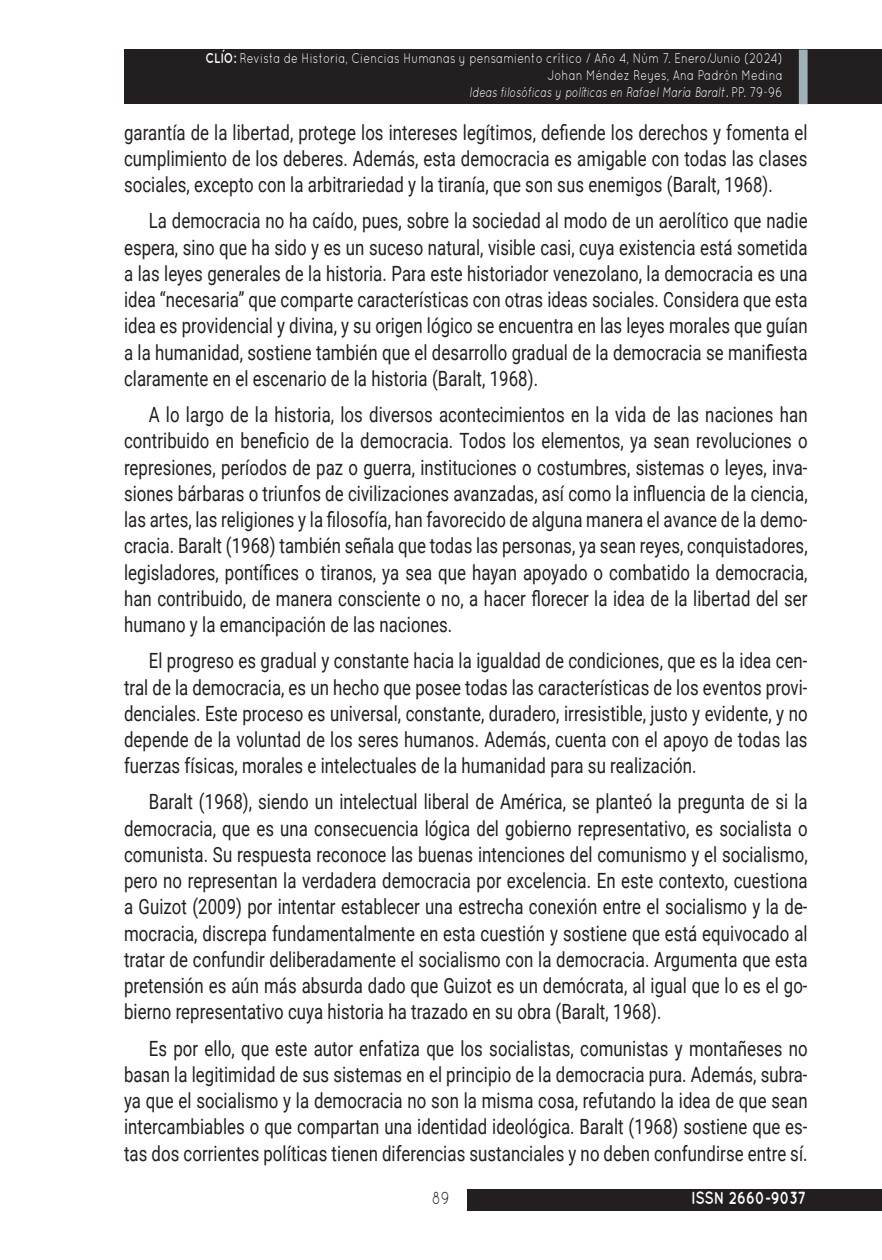
<style>
.page{position:relative;width:882px;height:1260px;background:#fff}
.page>*{position:absolute;margin:0;border:0;box-sizing:border-box;transform-origin:0 0}
.Art_parrafo_base{font:21px/26.2px "Roboto";letter-spacing:.005em;color:#231f20;text-align:justify;scale:.8 1}
.t1{font:700 17.5px "Quicksand";color:#fff;scale:.8 1}
.t2{font:17.5px "Quicksand";color:#231f20;scale:.8 1}
.t3{font:14px/16.8px "Quicksand";letter-spacing:.01em;color:#fff;text-align:right;scale:.8 1}
.s1{font-weight:700}
.s2{font-style:italic}
</style>
<div class="page">
<div style="left:124px;top:50px;width:758px;height:54px;background:#231f20"></div>
<div style="left:467px;top:1189px;width:414px;height:21px;background:#231f20"></div>
<div style="left:799px;top:50px;width:9px;height:54px;background:#9eb2b8"></div>
<p class="t3" style="left:206px;top:49px;width:723px"><span class="s1">CLÍO:</span> Revista de Historia, Ciencias Humanas y pensamiento crítico / Año 4, Núm 7. Enero/Junio (2024)<br>Johan Méndez Reyes, Ana Padrón Medina<br><span class="s2">Ideas filosóficas y políticas en Rafael María Baralt.</span> PP. 79-96</p>
<p class="Art_parrafo_base" style="left:124px;top:118px;width:856px">garantía de la libertad, protege los intereses legítimos, defiende los derechos y fomenta el cumplimiento de los deberes. Además, esta democracia es amigable con todas las clases sociales, excepto con la arbitrariedad y la tiranía, que son sus enemigos (Baralt, 1968).</p>
<p class="Art_parrafo_base" style="left:124px;top:207px;width:856px;text-indent:25px">La democracia no ha caído, pues, sobre la sociedad al modo de un aerolítico que nadie espera, sino que ha sido y es un suceso natural, visible casi, cuya existencia está sometida a las leyes generales de la historia. Para este historiador venezolano, la democracia es una idea “necesaria” que comparte características con otras ideas sociales. Considera que esta idea es providencial y divina, y su origen lógico se encuentra en las leyes morales que guían a la humanidad, sostiene también que el desarrollo gradual de la democracia se manifiesta claramente en el escenario de la historia (Baralt, 1968).</p>
<p class="Art_parrafo_base" style="left:124px;top:401px;width:856px;text-indent:25px">A lo largo de la historia, los diversos acontecimientos en la vida de las naciones han contribuido en beneficio de la democracia. Todos los elementos, ya sean revoluciones o represiones, períodos de paz o guerra, instituciones o costumbres, sistemas o leyes, inva&shy;siones bárbaras o triunfos de civilizaciones avanzadas, así como la influencia de la ciencia, las artes, las religiones y la filosofía, han favorecido de alguna manera el avance de la demo&shy;cracia. Baralt (1968) también señala que todas las personas, ya sean reyes, conquistadores, legisladores, pontífices o tiranos, ya sea que hayan apoyado o combatido la democracia, han contribuido, de manera consciente o no, a hacer florecer la idea de la libertad del ser humano y la emancipación de las naciones.</p>
<p class="Art_parrafo_base" style="left:124px;top:647px;width:856px;text-indent:25px">El progreso es gradual y constante hacia la igualdad de condiciones, que es la idea cen&shy;tral de la democracia, es un hecho que posee todas las características de los eventos provi&shy;denciales. Este proceso es universal, constante, duradero, irresistible, justo y evidente, y no depende de la voluntad de los seres humanos. Además, cuenta con el apoyo de todas las fuerzas físicas, morales e intelectuales de la humanidad para su realización.</p>
<p class="Art_parrafo_base" style="left:124px;top:788px;width:856px;text-indent:25px">Baralt (1968), siendo un intelectual liberal de América, se planteó la pregunta de si la democracia, que es una consecuencia lógica del gobierno representativo, es socialista o comunista. Su respuesta reconoce las buenas intenciones del comunismo y el socialismo, pero no representan la verdadera democracia por excelencia. En este contexto, cuestiona a Guizot (2009) por intentar establecer una estrecha conexión entre el socialismo y la de&shy;mocracia, discrepa fundamentalmente en esta cuestión y sostiene que está equivocado al tratar de confundir deliberadamente el socialismo con la democracia. Argumenta que esta pretensión es aún más absurda dado que Guizot es un demócrata, al igual que lo es el go&shy;bierno representativo cuya historia ha trazado en su obra (Baralt, 1968).</p>
<p class="Art_parrafo_base" style="left:124px;top:1034px;width:856px;text-indent:25px">Es por ello, que este autor enfatiza que los socialistas, comunistas y montañeses no basan la legitimidad de sus sistemas en el principio de la democracia pura. Además, subra&shy;ya que el socialismo y la democracia no son la misma cosa, refutando la idea de que sean intercambiables o que compartan una identidad ideológica. Baralt (1968) sostiene que es&shy;tas dos corrientes políticas tienen diferencias sustanciales y no deben confundirse entre sí.</p>
<p class="t2" style="left:432px;top:1188px;width:24px">89</p>
<p class="t1" style="left:691px;top:1188px;width:145px">ISSN 2660-9037</p>
</div>
